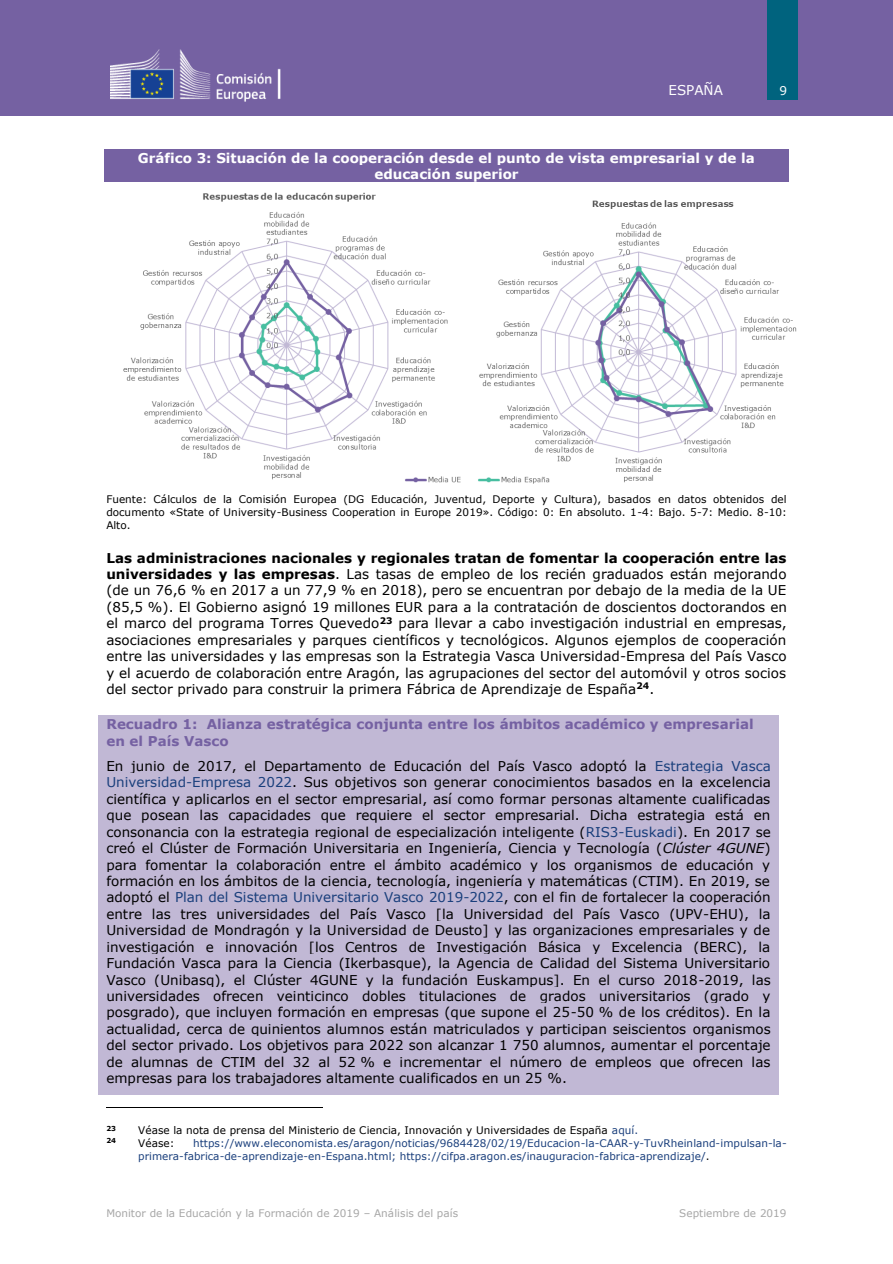
<style>
.page{position:relative;width:893px;height:1264px;background:#fff}
.page>*{position:absolute;margin:0;border:0;box-sizing:border-box;transform-origin:0 0}
.t1{font:13.5px/16.4px "Verdana";color:#000;text-align:justify}
.t2{font:700 13.5px/16.4px "Verdana";color:#fff;text-align:center}
.t3{font:700 13.5px/16.4px "Verdana";color:#7561a2}
.t4{font:13.5px "Verdana";letter-spacing:-.005em;color:#fff}
.t5{font:12px "Verdana";color:#fff}
.t6{font:10.5px/12.8px "Verdana";color:#000;text-align:justify}
.t7{font:10.5px/12.8px "Verdana";color:#1a3f7c}
.t8{font:10.5px "Verdana";color:#a6a6a6}
.t9{font:700 6.9px "Verdana";color:#000}
.s1{font-weight:700}
.s2{color:#1a3f7c}
.s3{font-style:italic}
.s4{color:#000}
</style>
<div class="page">
<div style="left:0;top:0;width:893px;height:116px;background:#7561a2"></div>
<div style="left:767px;top:0;width:31px;height:99px;background:#00637e"></div>
<img style="left:111px;top:49px;width:169px;height:52px">
<div style="left:104px;top:149px;width:685px;height:16px;background:#7561a2"></div>
<div style="left:104px;top:165px;width:685px;height:17px;background:#7561a2"></div>
<hr style="left:106px;top:1107px;width:216px;height:1px;background:#000">
<img style="left:123px;top:192px;width:674px;height:292px">
<div style="left:98px;top:715px;width:681px;height:42px;background:#c1b8d5"></div>
<div style="left:98px;top:757px;width:681px;height:337px;background:#c1b8d5"></div>
<p class="t4" style="left:669px;top:81px;width:56px">ESPAÑA</p>
<p class="t5" style="left:779px;top:82px;width:9px">9</p>
<p class="t2" style="left:138px;top:149px;width:618px">Gráfico 3: Situación de la cooperación desde el punto de vista empresarial y de la educación superior</p>
<p class="t6" style="left:106px;top:492px;width:682px">Fuente: Cálculos de la Comisión Europea (DG Educación, Juventud, Deporte y Cultura), basados en datos obtenidos del documento «State of University-Business Cooperation in Europe 2019». Código: 0: En absoluto. 1-4: Bajo. 5-7: Medio. 8-10:<br>Alto.</p>
<p class="t1" style="left:106px;top:549px;width:682px"><span class="s1">Las administraciones nacionales y regionales tratan de fomentar la cooperación entre las universidades y las empresas</span>. Las tasas de empleo de los recién graduados están mejorando (de un 76,6 % en 2017 a un 77,9 % en 2018), pero se encuentran por debajo de la media de la UE (85,5 %). El Gobierno asignó 19 millones EUR para a la contratación de doscientos doctorandos en el marco del programa Torres Quevedo<sup>23</sup> para llevar a cabo investigación industrial en empresas, asociaciones empresariales y parques científicos y tecnológicos. Algunos ejemplos de cooperación entre las universidades y las empresas son la Estrategia Vasca Universidad-Empresa del País Vasco y el acuerdo de colaboración entre Aragón, las agrupaciones del sector del automóvil y otros socios del sector privado para construir la primera Fábrica de Aprendizaje de España<sup>24</sup>.</p>
<p class="t3" style="left:106px;top:715px;width:649px">Recuadro 1: Alianza estratégica conjunta entre los ámbitos académico y empresarial en el País Vasco</p>
<p class="t1" style="left:106px;top:757px;width:666px">En junio de 2017, el Departamento de Educación del País Vasco adoptó la <span class="s2">Estrategia Vasca Universidad-Empresa 2022</span>. Sus objetivos son generar conocimientos basados en la excelencia científica y aplicarlos en el sector empresarial, así como formar personas altamente cualificadas que posean las capacidades que requiere el sector empresarial. Dicha estrategia está en consonancia con la estrategia regional de especialización inteligente (<span class="s2">RIS3-Euskadi</span>). En 2017 se creó el Clúster de Formación Universitaria en Ingeniería, Ciencia y Tecnología (<span class="s3">Clúster 4GUNE</span>) para fomentar la colaboración entre el ámbito académico y los organismos de educación y formación en los ámbitos de la ciencia, tecnología, ingeniería y matemáticas (CTIM). En 2019, se adoptó el <span class="s2">Plan del Sistema Universitario Vasco 2019-2022</span>, con el fin de fortalecer la cooperación entre las tres universidades del País Vasco [la Universidad del País Vasco (UPV-EHU), la Universidad de Mondragón y la Universidad de Deusto] y las organizaciones empresariales y de investigación e innovación [los Centros de Investigación Básica y Excelencia (BERC), la Fundación Vasca para la Ciencia (Ikerbasque), la Agencia de Calidad del Sistema Universitario Vasco (Unibasq), el Clúster 4GUNE y la fundación Euskampus]. En el curso 2018-2019, las universidades ofrecen veinticinco dobles titulaciones de grados universitarios (grado y posgrado), que incluyen formación en empresas (que supone el 25-50 % de los créditos). En la actualidad, cerca de quinientos alumnos están matriculados y participan seiscientos organismos del sector privado. Los objetivos para 2022 son alcanzar 1 750 alumnos, aumentar el porcentaje de alumnas de CTIM del 32 al 52 % e incrementar el número de empleos que ofrecen las empresas para los trabajadores altamente cualificados en un 25 %.</p>
<p class="t9" style="left:106px;top:1123px;width:11px">23</p>
<p class="t6" style="left:138px;top:1123px;width:501px">Véase la nota de prensa del Ministerio de Ciencia, Innovación y Universidades de España <span class="s2">aquí.</span></p>
<p class="t9" style="left:106px;top:1136px;width:11px">24</p>
<p class="t6" style="left:138px;top:1136px;width:38px">Véase:</p>
<p class="t7" style="left:138px;top:1136px;width:650px;text-indent:55px">https://www.eleconomista.es/aragon/noticias/9684428/02/19/Educacion-la-CAAR-y-TuvRheinland-impulsan-la&shy;primera-fabrica-de-aprendizaje-en-Espana.html; https://cifpa.aragon.es/inauguracion-fabrica-aprendizaje/<span class="s4">.</span></p>
<p class="t8" style="left:106px;top:1206px;width:353px">Monitor de la Educación y la Formación de 2019 – Análisis del país</p>
<p class="t8" style="left:679px;top:1206px;width:109px">Septiembre de 2019</p>
</div>
